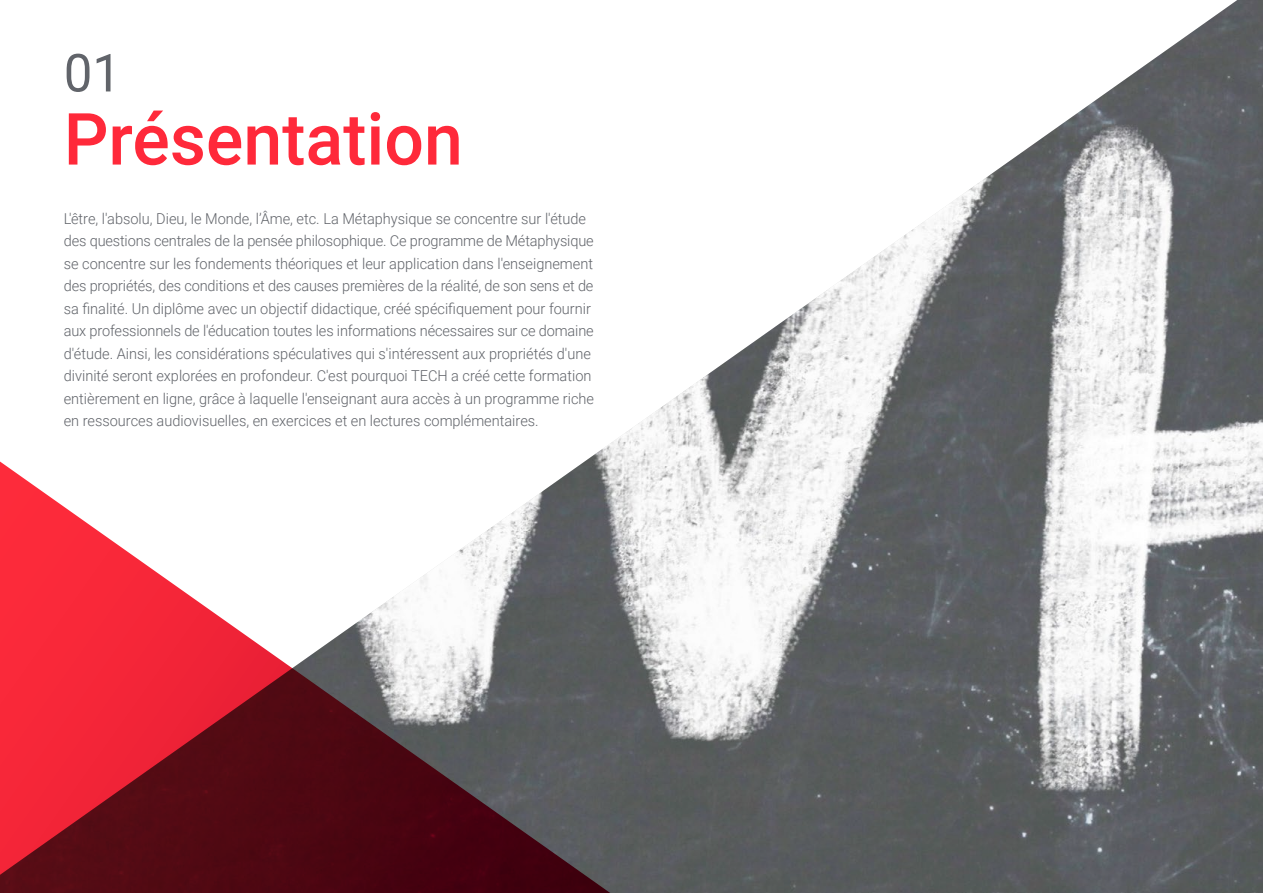
<style>
.page{position:relative;width:1263px;height:893px;background:#fff}
.page>*{position:absolute;margin:0;border:0;box-sizing:border-box;transform-origin:0 0}
.t1{font:500 72px "Roboto";color:#ff293a}
.t2{font:52.5px "Roboto";color:#61646a}
.t3{font:300 15px/22.5px "Roboto";color:#61646a}
</style>
<div class="page">
<img style="left:607px;top:0;width:656px;height:893px">
<svg style="left:0;top:446px;width:640px;height:447px"></svg>
<h2 class="t2" style="left:64px;top:36px;width:59px">01</h2>
<h1 class="t1" style="left:64px;top:89px;width:401px">Présentation</h1>
<p class="t3" style="left:64px;top:207px;width:532px">L'être, l'absolu, Dieu, le Monde, l’Âme, etc. La Métaphysique se concentre sur l'étude des questions centrales de la pensée philosophique. Ce programme de Métaphysique se concentre sur les fondements théoriques et leur application dans l'enseignement des propriétés, des conditions et des causes premières de la réalité, de son sens et de sa finalité. Un diplôme avec un objectif didactique, créé spécifiquement pour fournir aux professionnels de l'éducation toutes les informations nécessaires sur ce domaine d'étude. Ainsi, les considérations spéculatives qui s'intéressent aux propriétés d'une divinité seront explorées en profondeur. C'est pourquoi TECH a créé cette formation entièrement en ligne, grâce à laquelle l'enseignant aura accès à un programme riche en ressources audiovisuelles, en exercices et en lectures complémentaires.</p>
</div>
